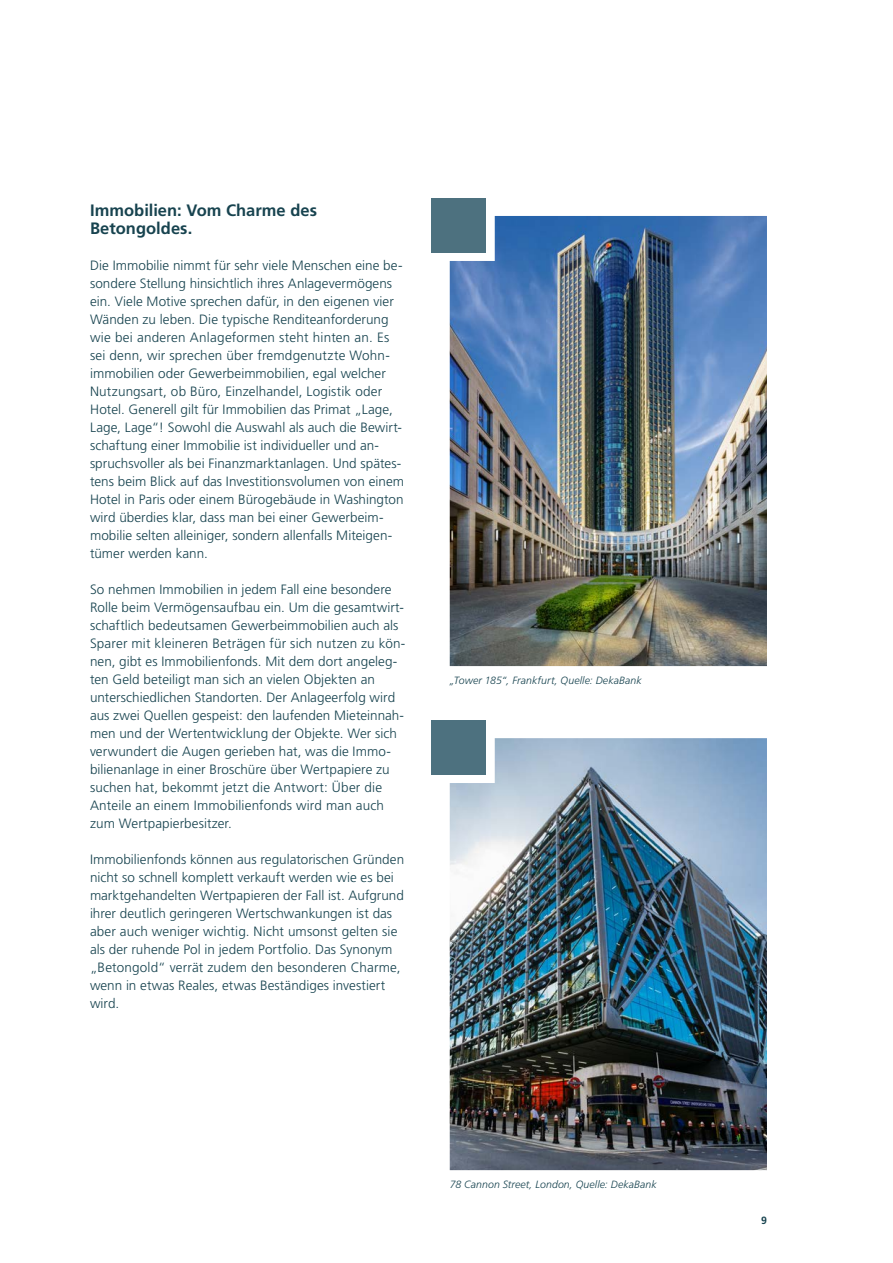
<style>
.page{position:relative;width:893px;height:1263px;background:#fff}
.page>*{position:absolute;margin:0;border:0;box-sizing:border-box;transform-origin:0 0}
.t1{font:700 16.5px/18px "Deka Frutiger OTPS";color:#17434f}
.t2{font:300 13.5px/18px "Deka Frutiger OTPS";letter-spacing:.005em;color:#17434f}
.t3{font:italic 300 10.5px "Deka Frutiger OTPS";letter-spacing:.01em;color:#17434f}
.t4{font:700 10.5px "Deka Frutiger OTPS";color:#17434f}
</style>
<div class="page">
<div style="left:432px;top:198px;width:54px;height:54px;background:#4d717f"></div>
<div style="left:432px;top:720px;width:54px;height:54px;background:#4d717f"></div>
<img style="left:450px;top:216px;width:317px;height:450px">
<img style="left:450px;top:738px;width:317px;height:432px">
<p class="t1" style="left:90px;top:201px;width:229px">Immobilien: Vom Charme des<br>Betongoldes.</p>
<p class="t2" style="left:90px;top:256px;width:316px">Die Immobilie nimmt für sehr viele Menschen eine be&shy;sondere Stellung hinsichtlich ihres Anlagevermögens ein. Viele Motive sprechen dafür, in den eigenen vier Wänden zu leben. Die typische Renditeanforderung wie bei anderen Anlageformen steht hinten an. Es sei denn, wir sprechen über fremdgenutzte Wohn&shy;immobilien oder Gewerbeimmobilien, egal welcher Nutzungsart, ob Büro, Einzelhandel, Logistik oder Hotel. Generell gilt für Immobilien das Primat „Lage, Lage, Lage“! Sowohl die Auswahl als auch die Bewirt&shy;schaftung einer Immobilie ist individueller und an&shy;spruchsvoller als bei Finanzmarktanlagen. Und spätes&shy;tens beim Blick auf das Investitionsvolumen von einem Hotel in Paris oder einem Bürogebäude in Washington wird überdies klar, dass man bei einer Gewerbeim&shy;mobilie selten alleiniger, sondern allenfalls Miteigen&shy;tümer werden kann.</p>
<p class="t2" style="left:90px;top:580px;width:317px">So nehmen Immobilien in jedem Fall eine besondere Rolle beim Vermögensaufbau ein. Um die gesamtwirt&shy;schaftlich bedeutsamen Gewerbeimmobilien auch als Sparer mit kleineren Beträgen für sich nutzen zu kön&shy;nen, gibt es Immobilienfonds. Mit dem dort angeleg&shy;ten Geld beteiligt man sich an vielen Objekten an unterschiedlichen Standorten. Der Anlageerfolg wird aus zwei Quellen gespeist: den laufenden Mieteinnah&shy;men und der Wertentwicklung der Objekte. Wer sich verwundert die Augen gerieben hat, was die Immo&shy;bilienanlage in einer Broschüre über Wertpapiere zu suchen hat, bekommt jetzt die Antwort: Über die Anteile an einem Immobilienfonds wird man auch zum Wertpapierbesitzer.</p>
<p class="t2" style="left:90px;top:850px;width:316px">Immobilienfonds können aus regulatorischen Gründen nicht so schnell komplett verkauft werden wie es bei marktgehandelten Wertpapieren der Fall ist. Aufgrund ihrer deutlich geringeren Wertschwankungen ist das aber auch weniger wichtig. Nicht umsonst gelten sie als der ruhende Pol in jedem Portfolio. Das Synonym „Betongold“ verrät zudem den besonderen Charme, wenn in etwas Reales, etwas Beständiges investiert wird.</p>
<p class="t3" style="left:450px;top:674px;width:193px">„Tower 185“, Frankfurt, Quelle: DekaBank</p>
<p class="t3" style="left:450px;top:1178px;width:208px">78 Cannon Street, London, Quelle: DekaBank</p>
<p class="t4" style="left:761px;top:1214px;width:7px">9</p>
</div>
